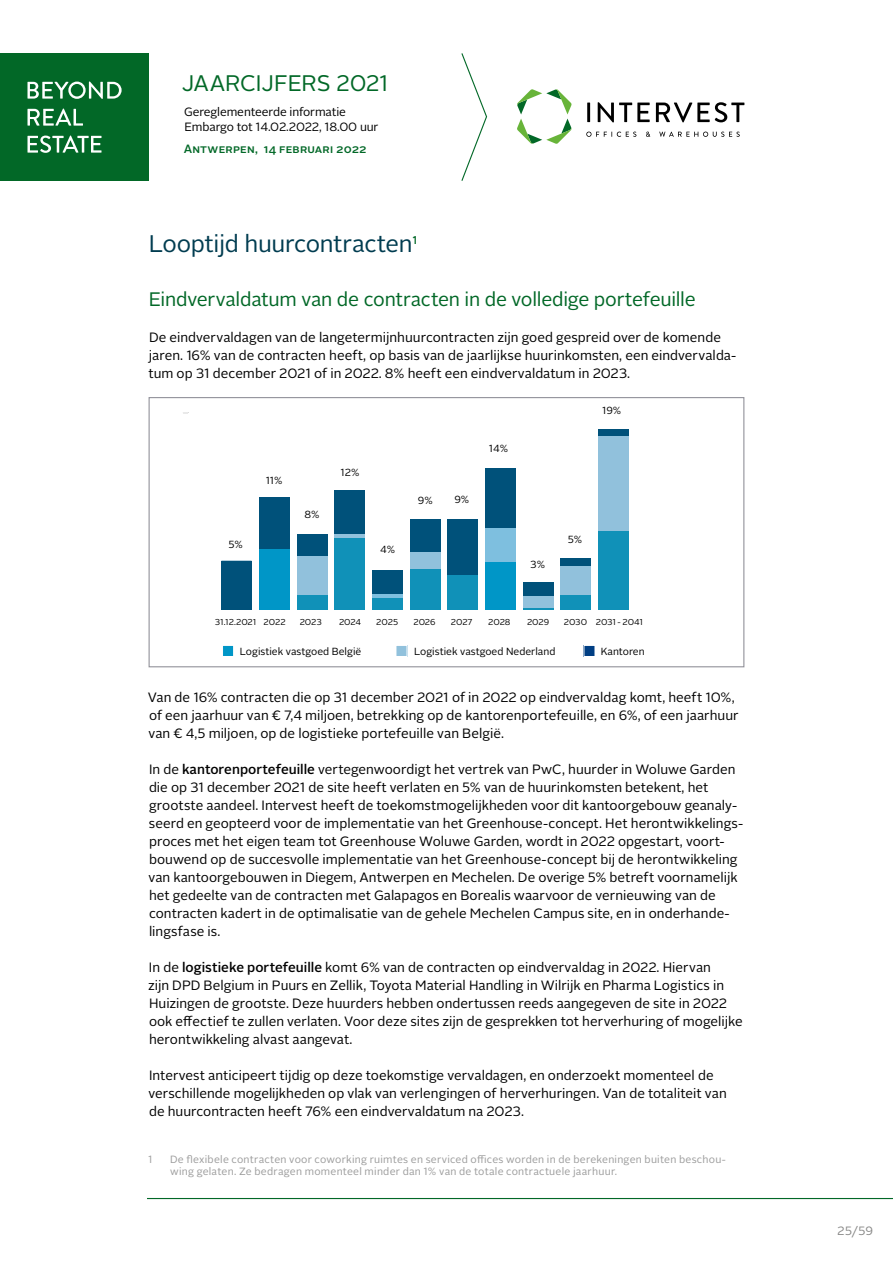
<style>
.page{position:relative;width:893px;height:1263px;background:#fff}
.page>*{position:absolute;margin:0;border:0;box-sizing:border-box;transform-origin:0 0}
.t1{font:24px "Alright Sans";letter-spacing:-.015em;color:#003c50}
.t2{font:22.5px "Alright Sans";letter-spacing:-.015em;color:#026827}
.t3{font:19.5px "Alright Sans";letter-spacing:-.015em;color:#026827}
.t4{font:13.5px/18px "Alright Sans";color:#000}
.t5{font:12px/15px "Alright Sans";letter-spacing:-.01em;color:#000}
.t6{font:500 12px "Alright Sans";letter-spacing:.015em;color:#026827}
.t7{font:12px "Alright Sans";color:#878786}
.t8{font:10.5px/12px "Alright Sans";letter-spacing:.02em;color:#9c9c9c}
.t9{font:10.35px "Alright Sans";color:#000}
.t10{font:8.55px "Alright Sans";color:#000}
.s1{font-weight:500}
</style>
<div class="page">
<hr style="left:147px;top:1198px;width:746px;height:1px;background:#026827">
<svg style="left:517px;top:89px;width:55px;height:55px"></svg>
<svg style="left:586px;top:132px;width:50px;height:5px"></svg>
<svg style="left:646px;top:132px;width:4px;height:5px"></svg>
<svg style="left:659px;top:132px;width:81px;height:5px"></svg>
<hr style="left:587px;top:103px;width:3px;height:19px;background:#000">
<svg style="left:598px;top:102px;width:52px;height:20px"></svg>
<svg style="left:656px;top:102px;width:88px;height:20px"></svg>
<div style="left:0;top:53px;width:149px;height:128px;background:#026827"></div>
<svg style="left:28px;top:136px;width:74px;height:17px"></svg>
<svg style="left:28px;top:109px;width:55px;height:17px"></svg>
<svg style="left:28px;top:82px;width:94px;height:17px"></svg>
<svg style="left:461px;top:53px;width:27px;height:128px"></svg>
<div style="left:259px;top:498px;width:30px;height:51px;background:#00517a"></div>
<div style="left:297px;top:534px;width:30px;height:22px;background:#00517a"></div>
<div style="left:335px;top:490px;width:30px;height:45px;background:#00517a"></div>
<div style="left:372px;top:570px;width:30px;height:24px;background:#00517a"></div>
<div style="left:410px;top:519px;width:30px;height:33px;background:#00517a"></div>
<div style="left:448px;top:519px;width:30px;height:56px;background:#00517a"></div>
<div style="left:485px;top:468px;width:30px;height:61px;background:#00517a"></div>
<div style="left:523px;top:582px;width:30px;height:14px;background:#00517a"></div>
<div style="left:561px;top:559px;width:30px;height:7px;background:#00517a"></div>
<div style="left:598px;top:429px;width:30px;height:8px;background:#00517a"></div>
<hr style="left:259px;top:549px;width:30px;height:1px;background:#91c1dc">
<div style="left:297px;top:556px;width:30px;height:39px;background:#91c1dc"></div>
<hr style="left:335px;top:535px;width:30px;height:3px;background:#91c1dc">
<hr style="left:372px;top:594px;width:30px;height:4px;background:#7ebfdf">
<div style="left:410px;top:552px;width:30px;height:17px;background:#91c1dc"></div>
<div style="left:485px;top:529px;width:30px;height:33px;background:#7ebfdf"></div>
<div style="left:523px;top:596px;width:30px;height:12px;background:#91c1dc"></div>
<div style="left:561px;top:566px;width:30px;height:29px;background:#91c1dc"></div>
<div style="left:598px;top:437px;width:30px;height:94px;background:#91c1dc"></div>
<div style="left:222px;top:561px;width:30px;height:49px;background:#00517a"></div>
<div style="left:259px;top:550px;width:30px;height:60px;background:#0096c7"></div>
<div style="left:297px;top:595px;width:30px;height:15px;background:#1091b8"></div>
<div style="left:335px;top:538px;width:30px;height:72px;background:#1091b8"></div>
<div style="left:372px;top:598px;width:30px;height:12px;background:#1091b8"></div>
<div style="left:410px;top:569px;width:30px;height:41px;background:#1091b8"></div>
<div style="left:448px;top:575px;width:30px;height:35px;background:#1091b8"></div>
<div style="left:485px;top:562px;width:30px;height:48px;background:#0096c7"></div>
<hr style="left:523px;top:608px;width:30px;height:2px;background:#1091b8">
<div style="left:561px;top:595px;width:30px;height:15px;background:#1091b8"></div>
<div style="left:598px;top:531px;width:30px;height:79px;background:#1091b8"></div>
<div style="left:584px;top:645px;width:11px;height:11px;background:#003e83"></div>
<div style="left:583px;top:645px;width:12px;height:12px;border:1px solid #fff"></div>
<div style="left:223px;top:645px;width:11px;height:11px;background:#0096c7"></div>
<div style="left:222px;top:645px;width:12px;height:12px;border:1px solid #fff"></div>
<div style="left:396px;top:645px;width:11px;height:11px;background:#91c1dc"></div>
<div style="left:396px;top:645px;width:11px;height:12px;border:1px solid #fff"></div>
<div style="left:149px;top:397px;width:595px;height:270px;border:1px solid #93939b"></div>
<h2 class="t2" style="left:181px;top:68px;width:209px">JAARCIJFERS 2021</h2>
<p class="t5" style="left:184px;top:105px;width:196px">Gereglementeerde informatie<br>Embargo tot 14.02.2022, 18.00 uur</p>
<p class="t6" style="left:184px;top:141px;width:184px">Antwerpen, 14 februari 2022</p>
<h1 class="t1" style="left:149px;top:227px;width:270px">Looptijd huurcontracten<sup>1</sup></h1>
<h3 class="t3" style="left:149px;top:286px;width:548px">Eindvervaldatum van de contracten in de volledige portefeuille</h3>
<p class="t4" style="left:148px;top:329px;width:589px">De eindvervaldagen van de langetermijnhuurcontracten zijn goed gespreid over de komende jaren. 16% van de contracten heeft, op basis van de jaarlijkse huurinkomsten, een eindvervalda&shy;tum op 31 december 2021 of in 2022. 8% heeft een eindvervaldatum in 2023.</p>
<p class="t9" style="left:228px;top:537px;width:16px">5%</p>
<p class="t9" style="left:266px;top:473px;width:18px">11%</p>
<p class="t9" style="left:304px;top:507px;width:17px">8%</p>
<p class="t9" style="left:340px;top:465px;width:21px">12%</p>
<p class="t9" style="left:380px;top:542px;width:16px">4%</p>
<p class="t9" style="left:418px;top:493px;width:16px">9%</p>
<p class="t9" style="left:454px;top:493px;width:16px">9%</p>
<p class="t9" style="left:489px;top:442px;width:21px">14%</p>
<p class="t9" style="left:530px;top:557px;width:16px">3%</p>
<p class="t9" style="left:602px;top:404px;width:21px">19%</p>
<p class="t9" style="left:568px;top:533px;width:16px">5%</p>
<p class="t10" style="left:215px;top:616px;width:72px">31.12.2021 2022</p>
<p class="t10" style="left:300px;top:616px;width:24px">2023</p>
<p class="t10" style="left:339px;top:616px;width:24px">2024</p>
<p class="t10" style="left:376px;top:616px;width:23px">2025</p>
<p class="t10" style="left:413px;top:616px;width:24px">2026</p>
<p class="t10" style="left:451px;top:616px;width:23px">2027</p>
<p class="t10" style="left:488px;top:616px;width:24px">2028</p>
<p class="t10" style="left:527px;top:616px;width:24px">2029</p>
<p class="t10" style="left:564px;top:616px;width:81px">2030 2031 - 2041</p>
<p class="t9" style="left:240px;top:645px;width:123px">Logistiek vastgoed België</p>
<p class="t9" style="left:414px;top:645px;width:143px">Logistiek vastgoed Nederland</p>
<p class="t9" style="left:601px;top:645px;width:45px">Kantoren</p>
<p class="t4" style="left:148px;top:689px;width:592px">Van de 16% contracten die op 31 december 2021 of in 2022 op eindvervaldag komt, heeft 10%, of een jaarhuur van € 7,4 miljoen, betrekking op de kantorenportefeuille, en 6%, of een jaarhuur van € 4,5 miljoen, op de logistieke portefeuille van België.</p>
<p class="t4" style="left:148px;top:761px;width:596px">In de <span class="s1">kantorenportefeuille</span> vertegenwoordigt het vertrek van PwC, huurder in Woluwe Garden die op 31 december 2021 de site heeft verlaten en 5% van de huurinkomsten betekent, het grootste aandeel. Intervest heeft de toekomstmogelijkheden voor dit kantoorgebouw geanaly&shy;seerd en geopteerd voor de implementatie van het Greenhouse-concept. Het herontwikkelings&shy;proces met het eigen team tot Greenhouse Woluwe Garden, wordt in 2022 opgestart, voort&shy;bouwend op de succesvolle implementatie van het Greenhouse-concept bij de herontwikkeling van kantoorgebouwen in Diegem, Antwerpen en Mechelen. De overige 5% betreft voornamelijk het gedeelte van de contracten met Galapagos en Borealis waarvoor de vernieuwing van de contracten kadert in de optimalisatie van de gehele Mechelen Campus site, en in onderhande&shy;lingsfase is.</p>
<p class="t4" style="left:148px;top:958px;width:596px">In de <span class="s1">logistieke portefeuille</span> komt 6% van de contracten op eindvervaldag in 2022. Hiervan<br>zijn DPD Belgium in Puurs en Zellik, Toyota Material Handling in Wilrijk en Pharma Logistics in Huizingen de grootste. Deze huurders hebben ondertussen reeds aangegeven de site in 2022 ook effectief te zullen verlaten. Voor deze sites zijn de gesprekken tot herverhuring of mogelijke herontwikkeling alvast aangevat.</p>
<p class="t4" style="left:148px;top:1066px;width:580px">Intervest anticipeert tijdig op deze toekomstige vervaldagen, en onderzoekt momenteel de verschillende mogelijkheden op vlak van verlengingen of herverhuringen. Van de totaliteit van de huurcontracten heeft 76% een eindvervaldatum na 2023.</p>
<p class="t8" style="left:148px;top:1154px;width:6px">1</p>
<p class="t8" style="left:170px;top:1154px;width:557px">De flexibele contracten voor coworking ruimtes en serviced offices worden in de berekeningen buiten beschou&shy;wing gelaten. Ze bedragen momenteel minder dan 1% van de totale contractuele jaarhuur.</p>
<p class="t7" style="left:837px;top:1223px;width:37px">25/59</p>
</div>
